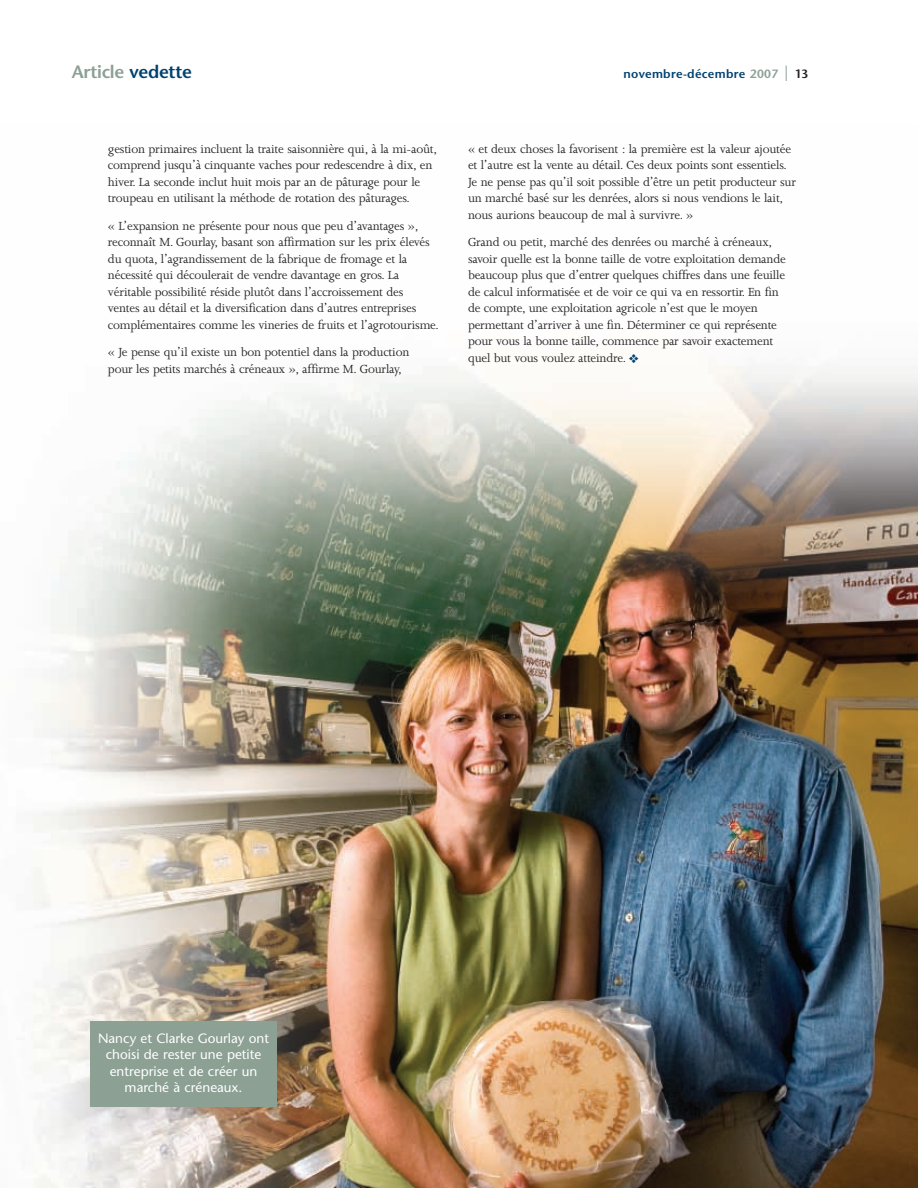
<style>
.page{position:relative;width:918px;height:1188px;background:#fff}
.page>*{position:absolute;margin:0;border:0;box-sizing:border-box;transform-origin:0 0}
.t1{font:600 18px "Stone Sans";letter-spacing:-.015em;color:#8ca094}
.t2{font:13.5px/16.5px "Joanna";letter-spacing:-.015em;color:#231f20}
.t3{font:13.5px/16.2px "Stone Sans";color:#fff;text-align:center}
.t4{font:600 12px "Stone Sans";letter-spacing:.025em;color:#004270}
.s1{color:#004270}
.s2{color:#8ca094}
.s3{font-size:21px;color:#8ca094}
.s4{color:#231f20}
</style>
<div class="page">
<img style="left:34px;top:365px;width:884px;height:822px">
<div style="left:90px;top:1022px;width:187px;height:85px;background:#8ca094"></div>
<h1 class="t1" style="left:72px;top:65px;width:122px">Article <span class="s1">vedette</span></h1>
<p class="t4" style="left:623px;top:69px;width:187px">novembre-décembre <span class="s2">2007</span> <span class="s3">|</span> <span class="s4">13</span></p>
<p class="t2" style="left:108px;top:142px;width:331px">gestion primaires incluent la traite saisonnière qui, à la mi-août, comprend jusqu’à cinquante vaches pour redescendre à dix, en hiver. La seconde inclut huit mois par an de pâturage pour le troupeau en utilisant la méthode de rotation des pâturages.</p>
<p class="t2" style="left:108px;top:219px;width:332px">« L’expansion ne présente pour nous que peu d’avantages », reconnaît M. Gourlay, basant son affirmation sur les prix élevés du quota, l’agrandissement de la fabrique de fromage et la nécessité qui découlerait de vendre davantage en gros. La véritable possibilité réside plutôt dans l’accroissement des<br>ventes au détail et la diversification dans d’autres entreprises complémentaires comme les vineries de fruits et l’agrotourisme.</p>
<p class="t2" style="left:108px;top:345px;width:303px">« Je pense qu’il existe un bon potentiel dans la production pour les petits marchés à créneaux », affirme M. Gourlay,</p>
<p class="t2" style="left:468px;top:142px;width:330px">« et deux choses la favorisent : la première est la valeur ajoutée et l’autre est la vente au détail. Ces deux points sont essentiels.<br>Je ne pense pas qu’il soit possible d’être un petit producteur sur un marché basé sur les denrées, alors si nous vendions le lait, nous aurions beaucoup de mal à survivre. »</p>
<p class="t2" style="left:468px;top:235px;width:319px">Grand ou petit, marché des denrées ou marché à créneaux, savoir quelle est la bonne taille de votre exploitation demande beaucoup plus que d’entrer quelques chiffres dans une feuille de calcul informatisée et de voir ce qui va en ressortir. En fin de compte, une exploitation agricole n’est que le moyen permettant d’arriver à une fin. Déterminer ce qui représente pour vous la bonne taille, commence par savoir exactement quel but vous voulez atteindre. <span class="s1">❖</span></p>
<p class="t3" style="left:98px;top:1032px;width:173px">Nancy et Clarke Gourlay ont choisi de rester une petite entreprise et de créer un marché à créneaux.</p>
</div>
